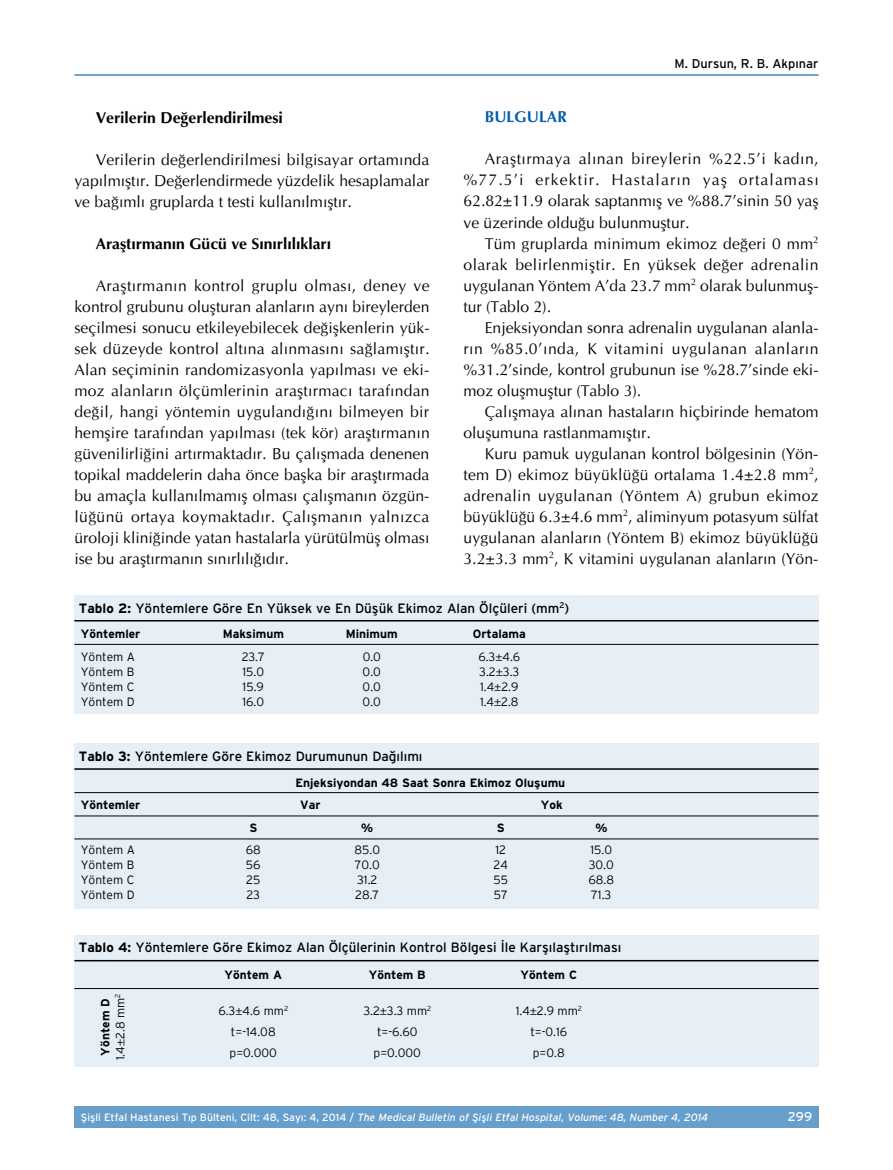
<style>
.page{position:relative;width:893px;height:1170px;background:#fff}
.page>*{position:absolute;margin:0;border:0;box-sizing:border-box;transform-origin:0 0}
.t1{font:15.75px/21px "Optima";color:#000;text-align:justify}
.t2{font:700 15.75px "Optima";color:#000}
.t3{font:700 15.75px "Optima";color:#005daa}
.t4{font:13.5px "Interstate";color:#000}
.t5{font:12.75px "Interstate";color:#000}
.t6{font:12.75px "Interstate";color:#fff}
.t7{font:300 12px/15px "Interstate";color:#000;text-align:center}
.t8{font:700 12px "Interstate";color:#000}
.t9{font:italic 10.5px "Interstate";color:#fff}
.s1{font-weight:700}
.s2{font-family:"Myriad Pro";font-weight:400}
.s3{font-style:normal}
</style>
<div class="page">
<div style="left:74px;top:1106px;width:745px;height:21px;background:#669ecc"></div>
<hr style="left:74px;top:74px;width:745px;height:2px;background:#005daa">
<div style="left:74px;top:595px;width:745px;height:23px;background:#e6eff6"></div>
<div style="left:74px;top:618px;width:745px;height:95px;background:#e6eff6"></div>
<hr style="left:74px;top:620px;width:745px;height:1px;background:#000">
<hr style="left:74px;top:644px;width:745px;height:1px;background:#000">
<div style="left:74px;top:743px;width:745px;height:23px;background:#e6eff6"></div>
<div style="left:74px;top:766px;width:745px;height:142px;background:#e6eff6"></div>
<hr style="left:74px;top:768px;width:745px;height:1px;background:#000">
<hr style="left:74px;top:792px;width:745px;height:1px;background:#000">
<hr style="left:74px;top:815px;width:745px;height:1px;background:#000">
<hr style="left:74px;top:838px;width:745px;height:1px;background:#000">
<div style="left:74px;top:934px;width:745px;height:24px;background:#e6eff6"></div>
<div style="left:74px;top:958px;width:745px;height:108px;background:#e6eff6"></div>
<hr style="left:74px;top:959px;width:745px;height:2px;background:#000">
<hr style="left:74px;top:988px;width:745px;height:1px;background:#000">
<p class="t2" style="left:96px;top:107px;width:189px">Verilerin Değerlendirilmesi</p>
<p class="t1" style="left:74px;top:149px;width:357px;text-indent:21px">Verilerin değerlendirilmesi bilgisayar ortamında yapılmıştır. Değerlendirmede yüzdelik hesaplamalar ve bağımlı gruplarda t testi kullanılmıştır.</p>
<p class="t2" style="left:96px;top:233px;width:237px">Araştırmanın Gücü ve Sınırlılıkları</p>
<p class="t1" style="left:74px;top:275px;width:357px;text-indent:21px">Araştırmanın kontrol gruplu olması, deney ve kontrol grubunu oluşturan alanların aynı bireylerden seçilmesi sonucu etkileyebilecek değişkenlerin yük&shy;sek düzeyde kontrol altına alınmasını sağlamıştır.<br>Alan seçiminin randomizasyonla yapılması ve eki&shy;moz alanların ölçümlerinin araştırmacı tarafından değil, hangi yöntemin uygulandığını bilmeyen bir hemşire tarafından yapılması (tek kör) araştırmanın güvenilirliğini artırmaktadır. Bu çalışmada denenen topikal maddelerin daha önce başka bir araştırmada bu amaçla kullanılmamış olması çalışmanın özgün&shy;lüğünü ortaya koymaktadır. Çalışmanın yalnızca üroloji kliniğinde yatan hastalarla yürütülmüş olması ise bu araştırmanın sınırlılığıdır.</p>
<p class="t5" style="left:674px;top:57px;width:146px">M. Dursun, R. B. Akpınar</p>
<p class="t3" style="left:485px;top:107px;width:84px">BULGULAR</p>
<p class="t1" style="left:463px;top:149px;width:357px;text-indent:21px">Araştırmaya alınan bireylerin %22.5’i kadın, %77.5’i erkektir. Hastaların yaş ortalaması 62.82±11.9 olarak saptanmış ve %88.7’sinin 50 yaş ve üzerinde olduğu bulunmuştur.</p>
<p class="t1" style="left:463px;top:233px;width:357px;text-indent:21px">Tüm gruplarda minimum ekimoz değeri 0 mm<sup>2 </sup>olarak belirlenmiştir. En yüksek değer adrenalin uygulanan Yöntem A’da 23.7 mm<sup>2</sup> olarak bulunmuş&shy;tur (Tablo 2).</p>
<p class="t1" style="left:463px;top:317px;width:357px;text-indent:21px">Enjeksiyondan sonra adrenalin uygulanan alanla&shy;rın %85.0’ında, K vitamini uygulanan alanların %31.2’sinde, kontrol grubunun ise %28.7’sinde eki&shy;moz oluşmuştur (Tablo 3).</p>
<p class="t1" style="left:463px;top:401px;width:357px;text-indent:21px">Çalışmaya alınan hastaların hiçbirinde hematom oluşumuna rastlanmamıştır.</p>
<p class="t1" style="left:463px;top:443px;width:357px;text-indent:21px">Kuru pamuk uygulanan kontrol bölgesinin (Yön&shy;tem D) ekimoz büyüklüğü ortalama 1.4±2.8 mm<sup>2</sup>, adrenalin uygulanan (Yöntem A) grubun ekimoz büyüklüğü 6.3±4.6 mm<sup>2</sup>, aliminyum potasyum sülfat uygulanan alanların (Yöntem B) ekimoz büyüklüğü 3.2±3.3 mm<sup>2</sup>, K vitamini uygulanan alanların (Yön-</p>
<p class="t4" style="left:79px;top:600px;width:492px"><span class="s1">Tablo 2:</span> Yöntemlere Göre En Yüksek ve En Düşük Ekimoz Alan Ölçüleri (mm<sup>2</sup>)</p>
<p class="t8" style="left:81px;top:627px;width:61px">Yöntemler</p>
<p class="t8" style="left:223px;top:627px;width:63px">Maksimum</p>
<p class="t8" style="left:346px;top:627px;width:53px">Minimum</p>
<p class="t8" style="left:473px;top:627px;width:54px">Ortalama</p>
<p class="t7" style="left:81px;top:648px;width:56px">Yöntem A</p>
<p class="t7" style="left:242px;top:648px;width:25px">23.7</p>
<p class="t7" style="left:363px;top:648px;width:20px">0.0</p>
<p class="t7" style="left:478px;top:648px;width:43px">6.3<span class="s2">±</span>4.6</p>
<p class="t7" style="left:81px;top:663px;width:55px">Yöntem B</p>
<p class="t7" style="left:242px;top:663px;width:23px">15.0</p>
<p class="t7" style="left:363px;top:663px;width:20px">0.0</p>
<p class="t7" style="left:479px;top:663px;width:42px">3.2<span class="s2">±</span>3.3</p>
<p class="t7" style="left:81px;top:678px;width:55px">Yöntem C</p>
<p class="t7" style="left:243px;top:678px;width:23px">15.9</p>
<p class="t7" style="left:363px;top:678px;width:20px">0.0</p>
<p class="t7" style="left:480px;top:678px;width:40px">1.4<span class="s2">±</span>2.9</p>
<p class="t7" style="left:81px;top:693px;width:55px">Yöntem D</p>
<p class="t7" style="left:242px;top:693px;width:23px">16.0</p>
<p class="t7" style="left:363px;top:693px;width:20px">0.0</p>
<p class="t7" style="left:480px;top:693px;width:40px">1.4<span class="s2">±</span>2.8</p>
<p class="t4" style="left:79px;top:748px;width:345px"><span class="s1">Tablo 3:</span> Yöntemlere Göre Ekimoz Durumunun Dağılımı</p>
<p class="t8" style="left:295px;top:775px;width:271px">Enjeksiyondan 48 Saat Sonra Ekimoz Oluşumu</p>
<p class="t8" style="left:81px;top:797px;width:61px">Yöntemler</p>
<p class="t8" style="left:300px;top:797px;width:22px">Var</p>
<p class="t8" style="left:541px;top:797px;width:23px">Yok</p>
<p class="t8" style="left:249px;top:820px;width:9px">S</p>
<p class="t8" style="left:361px;top:820px;width:13px">%</p>
<p class="t8" style="left:497px;top:820px;width:9px">S</p>
<p class="t8" style="left:595px;top:820px;width:13px">%</p>
<p class="t7" style="left:81px;top:842px;width:56px">Yöntem A</p>
<p class="t7" style="left:246px;top:842px;width:16px">68</p>
<p class="t7" style="left:355px;top:842px;width:27px">85.0</p>
<p class="t7" style="left:495px;top:842px;width:12px">12</p>
<p class="t7" style="left:590px;top:842px;width:23px">15.0</p>
<p class="t7" style="left:81px;top:857px;width:55px">Yöntem B</p>
<p class="t7" style="left:246px;top:857px;width:16px">56</p>
<p class="t7" style="left:355px;top:857px;width:26px">70.0</p>
<p class="t7" style="left:494px;top:857px;width:16px">24</p>
<p class="t7" style="left:589px;top:857px;width:27px">30.0</p>
<p class="t7" style="left:81px;top:872px;width:55px">Yöntem C</p>
<p class="t7" style="left:246px;top:872px;width:16px">25</p>
<p class="t7" style="left:357px;top:872px;width:22px">31.2</p>
<p class="t7" style="left:494px;top:872px;width:16px">55</p>
<p class="t7" style="left:589px;top:872px;width:27px">68.8</p>
<p class="t7" style="left:81px;top:887px;width:55px">Yöntem D</p>
<p class="t7" style="left:246px;top:887px;width:15px">23</p>
<p class="t7" style="left:355px;top:887px;width:26px">28.7</p>
<p class="t7" style="left:494px;top:887px;width:15px">57</p>
<p class="t7" style="left:591px;top:887px;width:22px">71.3</p>
<p class="t4" style="left:79px;top:939px;width:544px"><span class="s1">Tablo 4:</span> Yöntemlere Göre Ekimoz Alan Ölçülerinin Kontrol Bölgesi İle Karşılaştırılması</p>
<p class="t7" style="left:98px;top:1060px;width:68px;rotate:-90deg"><span class="s1">Yöntem D<br></span>1.4<span class="s2">±</span>2.8 mm<sup>2</sup></p>
<p class="t8" style="left:225px;top:968px;width:59px">Yöntem A</p>
<p class="t8" style="left:369px;top:968px;width:58px">Yöntem B</p>
<p class="t8" style="left:521px;top:968px;width:58px">Yöntem C</p>
<p class="t7" style="left:218px;top:1003px;width:71px">6.3<span class="s2">±</span>4.6 mm<sup>2</sup></p>
<p class="t7" style="left:363px;top:1003px;width:69px">3.2<span class="s2">±</span>3.3 mm<sup>2</sup></p>
<p class="t7" style="left:516px;top:1003px;width:68px">1.4<span class="s2">±</span>2.9 mm<sup>2</sup></p>
<p class="t7" style="left:231px;top:1024px;width:46px">t=-14.08</p>
<p class="t7" style="left:377px;top:1024px;width:42px">t=-6.60</p>
<p class="t7" style="left:530px;top:1024px;width:38px">t=-0.16</p>
<p class="t7" style="left:230px;top:1045px;width:49px">p=0.000</p>
<p class="t7" style="left:374px;top:1045px;width:49px">p=0.000</p>
<p class="t7" style="left:533px;top:1045px;width:33px">p=0.8</p>
<p class="t9" style="left:81px;top:1110px;width:629px"><span class="s3">Şişli Etfal Hastanesi T›p Bülteni, Cilt: 48, Say›: 4, 2014 /</span> The Medical Bulletin of Şişli Etfal Hospital, Volume: 48, Number 4, 2014</p>
<p class="t6" style="left:788px;top:1108px;width:26px">299</p>
</div>
